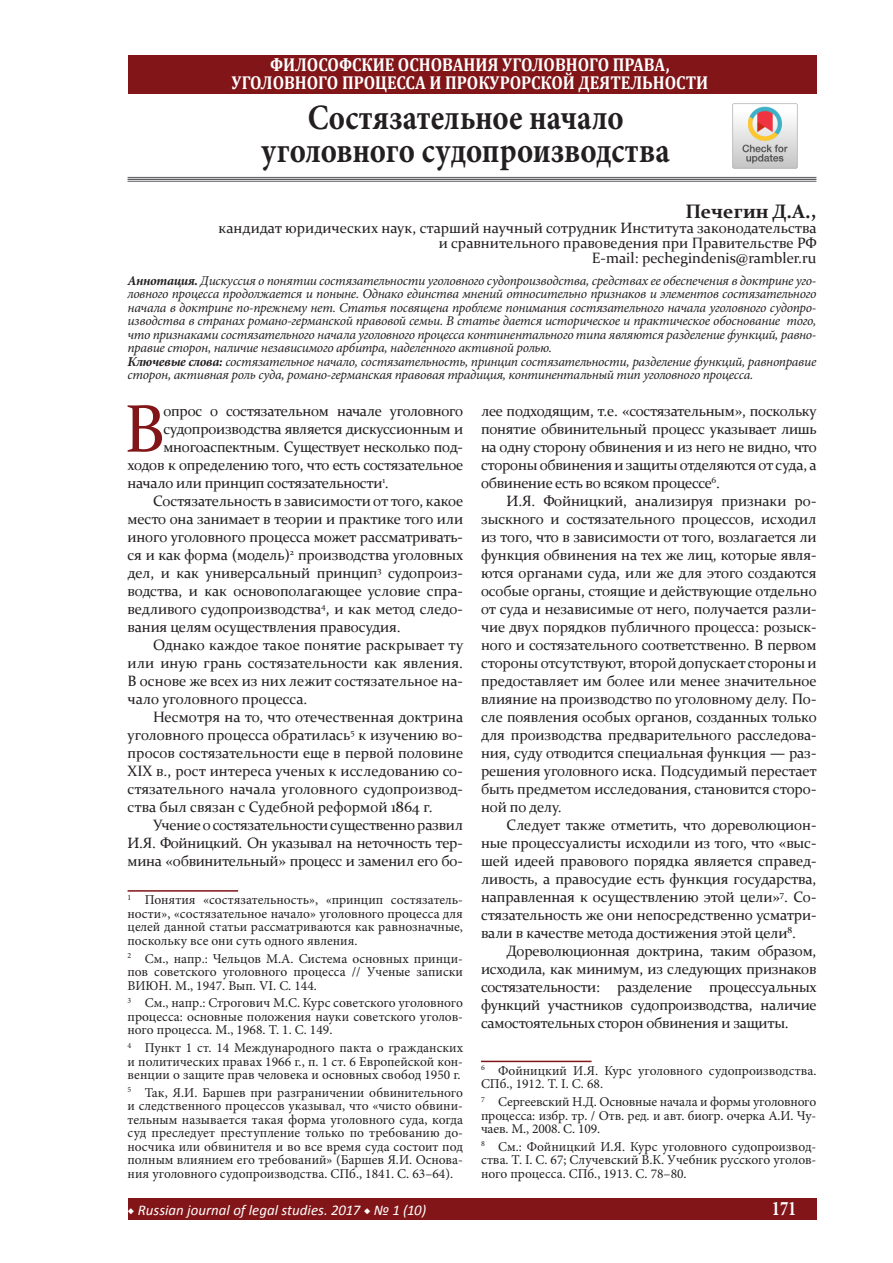
<style>
.page{position:relative;width:893px;height:1263px;background:#fff}
.page>*{position:absolute;margin:0;border:0;box-sizing:border-box;transform-origin:0 0}
.ÂÍÒÚÓ__È__ÎÓÍ_A_A{font:67.65px "Constantia";color:#811518}
.Рубрика{font:700 35.7px/33px "Minion Pro";color:#231f20;text-align:center;scale:.86 1}
.t1{font:700 20.7px "Minion Pro";color:#fff;scale:.8 1}
.t2{font:700 19.5px "Constantia";color:#231f20}
.t3{font:700 18.75px/18px "Cambria";color:#fff;text-align:center;scale:.88 1}
.ÂÍÒÚÓ__È__ÎÓÍ_A_A-2{font:15px/18px "Constantia";letter-spacing:-.02em;color:#231f20;text-align:justify}
.ÂÍÒÚÓ__È__ÎÓÍ_A_A-3{font:15px/15px "Constantia";color:#231f20;text-align:right}
.t4{font:italic 14.85px "Calibri";color:#fff}
.t5{font:13.5px/13.5px "Minion Pro";color:#231f20;text-align:justify}
.t6{font:italic 13.5px/13.5px "Minion Pro";letter-spacing:-.02em;color:#231f20;text-align:justify}
.s1{font-weight:700}
.s2{font-family:"Minion Pro";font-weight:700;font-style:normal}
</style>
<div class="page">
<div style="left:128px;top:1198px;width:688px;height:22px;background:#811518"></div>
<div style="left:128px;top:55px;width:688px;height:39px;background:#811518"></div>
<hr style="left:128px;top:890px;width:110px;height:2px;background:#811518">
<hr style="left:128px;top:181px;width:688px;height:1px;background:#57585a">
<hr style="left:128px;top:179px;width:688px;height:1px;background:#57585a">
<hr style="left:128px;top:177px;width:688px;height:1px;background:#57585a">
<hr style="left:481px;top:1061px;width:111px;height:1px;background:#811518">
<img style="left:732px;top:103px;width:66px;height:66px">
<p class="t3" style="left:231px;top:55px;width:543px">ФИЛОСОФСКИЕ ОСНОВАНИЯ УГОЛОВНОГО ПРАВА,<br>УГОЛОВНОГО ПРОЦЕССА И ПРОКУРОРСКОЙ ДЕЯТЕЛЬНОСТИ</p>
<p class="Рубрика" style="left:261px;top:100px;width:476px">Состязательное начало уголовного судопроизводства</p>
<p class="t2" style="left:685px;top:197px;width:133px">Печегин Д.А.,</p>
<p class="ÂÍÒÚÓ__È__ÎÓÍ_A_A-3" style="left:218px;top:219px;width:600px">кандидат юридических наук, старший научный сотрудник Института законодательства и сравнительного правоведения при Правительстве РФ</p>
<p class="ÂÍÒÚÓ__È__ÎÓÍ_A_A-3" style="left:592px;top:249px;width:226px">E-mail: pechegindenis@rambler.ru</p>
<p class="t6" style="left:128px;top:273px;width:690px"><span class="s1">Аннотация.</span> Дискуссия о понятии состязательности уголовного судопроизводства, средствах ее обеспечения в доктрине уго&shy;ловного процесса продолжается и поныне. Однако единства мнений относительно признаков и элементов состязательного начала в доктрине по-прежнему нет. Статья посвящена проблеме понимания состязательного начала уголовного судопро&shy;изводства в странах романо-германской правовой семьи. В статье дается историческое и практическое обоснование того, что признаками состязательного начала уголовного процесса континентального типа являются разделение функций, равно&shy;правие сторон, наличие независимого арбитра, наделенного активной ролью.</p>
<p class="t6" style="left:128px;top:354px;width:690px"><span class="s1">Ключевые слова:</span> состязательное начало, состязательность, принцип состязательности, разделение функций, равноправие сторон, активная роль суда, романо-германская правовая традиция, континентальный тип уголовного процесса.</p>
<p class="ÂÍÒÚÓ__È__ÎÓÍ_A_A-2" style="left:481px;top:401px;width:337px">лее подходящим, т.е. «состязательным», поскольку понятие обвинительный процесс указывает лишь на одну сторону обвинения и из него не видно, что стороны обвинения и защиты отделяются от суда, а обвинение есть во всяком процессе<sup>6</sup>.</p>
<p class="ÂÍÒÚÓ__È__ÎÓÍ_A_A-2" style="left:481px;top:491px;width:337px;text-indent:26px">И.Я. Фойницкий, анализируя признаки ро&shy;зыскного и состязательного процессов, исходил из того, что в зависимости от того, возлагается ли функция обвинения на тех же лиц, которые явля&shy;ются органами суда, или же для этого создаются особые органы, стоящие и действующие отдельно от суда и независимые от него, получается разли&shy;чие двух порядков публичного процесса: розыск&shy;ного и состязательного соответственно. В первом стороны отсутствуют, второй допускает стороны и предоставляет им более или менее значительное влияние на производство по уголовному делу. По&shy;сле появления особых органов, созданных только для производства предварительного расследова&shy;ния, суду отводится специальная функция — раз&shy;решения уголовного иска. Подсудимый перестает быть предметом исследования, становится сторо&shy;ной по делу.</p>
<p class="ÂÍÒÚÓ__È__ÎÓÍ_A_A-2" style="left:481px;top:815px;width:337px;text-indent:26px">Следует также отметить, что дореволюцион&shy;ные процессуалисты исходили из того, что «выс&shy;шей идеей правового порядка является справед&shy;ливость, а правосудие есть функция государства, направленная к осуществлению этой цели»<sup>7</sup>. Со&shy;стязательность же они непосредственно усматри&shy;вали в качестве метода достижения этой цели<sup>8</sup>.</p>
<p class="ÂÍÒÚÓ__È__ÎÓÍ_A_A-2" style="left:481px;top:941px;width:337px;text-indent:26px">Дореволюционная доктрина, таким образом, исходила, как минимум, из следующих признаков состязательности: разделение процессуальных функций участников судопроизводства, наличие самостоятельных сторон обвинения и защиты.</p>
<p class="t5" style="left:481px;top:1064px;width:337px"><sup>6</sup> Фойницкий И.Я. Курс уголовного судопроизводства.<br>СПб., 1912. Т. I. С. 68.</p>
<p class="t5" style="left:481px;top:1095px;width:337px"><sup>7</sup> Сергеевский Н.Д. Основные начала и формы уголовного процесса: избр. тр. / Отв. ред. и авт. биогр. очерка А.И. Чу&shy;чаев. М., 2008. С. 109.</p>
<p class="t5" style="left:481px;top:1140px;width:337px"><sup>8</sup> См.: Фойницкий И.Я. Курс уголовного судопроизвод&shy;ства. Т. I. С. 67; Случевский В.К. Учебник русского уголов&shy;ного процесса. СПб., 1913. С. 78–80.</p>
<p class="ÂÍÒÚÓ__È__ÎÓÍ_A_A" style="left:124px;top:383px;width:42px">В</p>
<p class="ÂÍÒÚÓ__È__ÎÓÍ_A_A-2" style="left:163px;top:401px;width:301px">опрос о состязательном начале уголовного</p>
<p class="ÂÍÒÚÓ__È__ÎÓÍ_A_A-2" style="left:163px;top:419px;width:301px">судопроизводства является дискуссионным и</p>
<p class="ÂÍÒÚÓ__È__ÎÓÍ_A_A-2" style="left:163px;top:437px;width:301px">многоаспектным. Существует несколько под-</p>
<p class="ÂÍÒÚÓ__È__ÎÓÍ_A_A-2" style="left:128px;top:455px;width:337px">ходов к определению того, что есть состязательное</p>
<p class="ÂÍÒÚÓ__È__ÎÓÍ_A_A-2" style="left:128px;top:473px;width:263px">начало или принцип состязательности<sup>1</sup>.</p>
<p class="ÂÍÒÚÓ__È__ÎÓÍ_A_A-2" style="left:128px;top:491px;width:337px;text-indent:26px">Состязательность в зависимости от того, какое место она занимает в теории и практике того или иного уголовного процесса может рассматривать&shy;ся и как форма (модель)<sup>2</sup> производства уголовных дел, и как универсальный принцип<sup>3</sup> судопроиз&shy;водства, и как основополагающее условие спра&shy;ведливого судопроизводства<sup>4</sup>, и как метод следо&shy;вания целям осуществления правосудия.</p>
<p class="ÂÍÒÚÓ__È__ÎÓÍ_A_A-2" style="left:128px;top:635px;width:337px;text-indent:26px">Однако каждое такое понятие раскрывает ту или иную грань состязательности как явления.<br>В основе же всех из них лежит состязательное на&shy;чало уголовного процесса.</p>
<p class="ÂÍÒÚÓ__È__ÎÓÍ_A_A-2" style="left:128px;top:707px;width:337px;text-indent:26px">Несмотря на то, что отечественная доктрина уголовного процесса обратилась<sup>5</sup> к изучению во&shy;просов состязательности еще в первой половине XIX в., рост интереса ученых к исследованию со&shy;стязательного начала уголовного судопроизвод&shy;ства был связан с Судебной реформой 1864 г.</p>
<p class="ÂÍÒÚÓ__È__ÎÓÍ_A_A-2" style="left:128px;top:815px;width:337px;text-indent:26px">Учение о состязательности существенно развил И.Я. Фойницкий. Он указывал на неточность тер&shy;мина «обвинительный» процесс и заменил его бо-</p>
<p class="t5" style="left:128px;top:893px;width:337px"><sup>1</sup> Понятия «состязательность», «принцип состязатель&shy;ности», «состязательное начало» уголовного процесса для целей данной статьи рассматриваются как равнозначные, поскольку все они суть одного явления.</p>
<p class="t5" style="left:128px;top:952px;width:337px"><sup>2</sup> См., напр.: Чельцов М.А. Система основных принци&shy;пов советского уголовного процесса // Ученые записки ВИЮН. М., 1947. Вып. VI. С. 144.</p>
<p class="t5" style="left:128px;top:996px;width:337px"><sup>3</sup> См., напр.: Строгович М.С. Курс советского уголовного процесса: основные положения науки советского уголов&shy;ного процесса. М., 1968. Т. 1. С. 149.</p>
<p class="t5" style="left:128px;top:1041px;width:337px"><sup>4</sup> Пункт 1 ст. 14 Международного пакта о гражданских и политических правах 1966 г., п. 1 ст. 6 Европейской кон&shy;венции о защите прав человека и основных свобод 1950 г.</p>
<p class="t5" style="left:128px;top:1086px;width:337px"><sup>5</sup> Так, Я.И. Баршев при разграничении обвинительного и следственного процессов указывал, что «чисто обвини&shy;тельным называется такая форма уголовного суда, когда суд преследует преступление только по требованию до&shy;носчика или обвинителя и во все время суда состоит под полным влиянием его требований» (Баршев Я.И. Основа&shy;ния уголовного судопроизводства. СПб., 1841. С. 63–64).</p>
<p class="t4" style="left:128px;top:1200px;width:300px"><span class="s2">◆</span> Russian journal of legal studies. 2017 <span class="s2">◆</span> № 1 (10)</p>
<h3 class="t1" style="left:772px;top:1194px;width:32px">171</h3>
</div>
